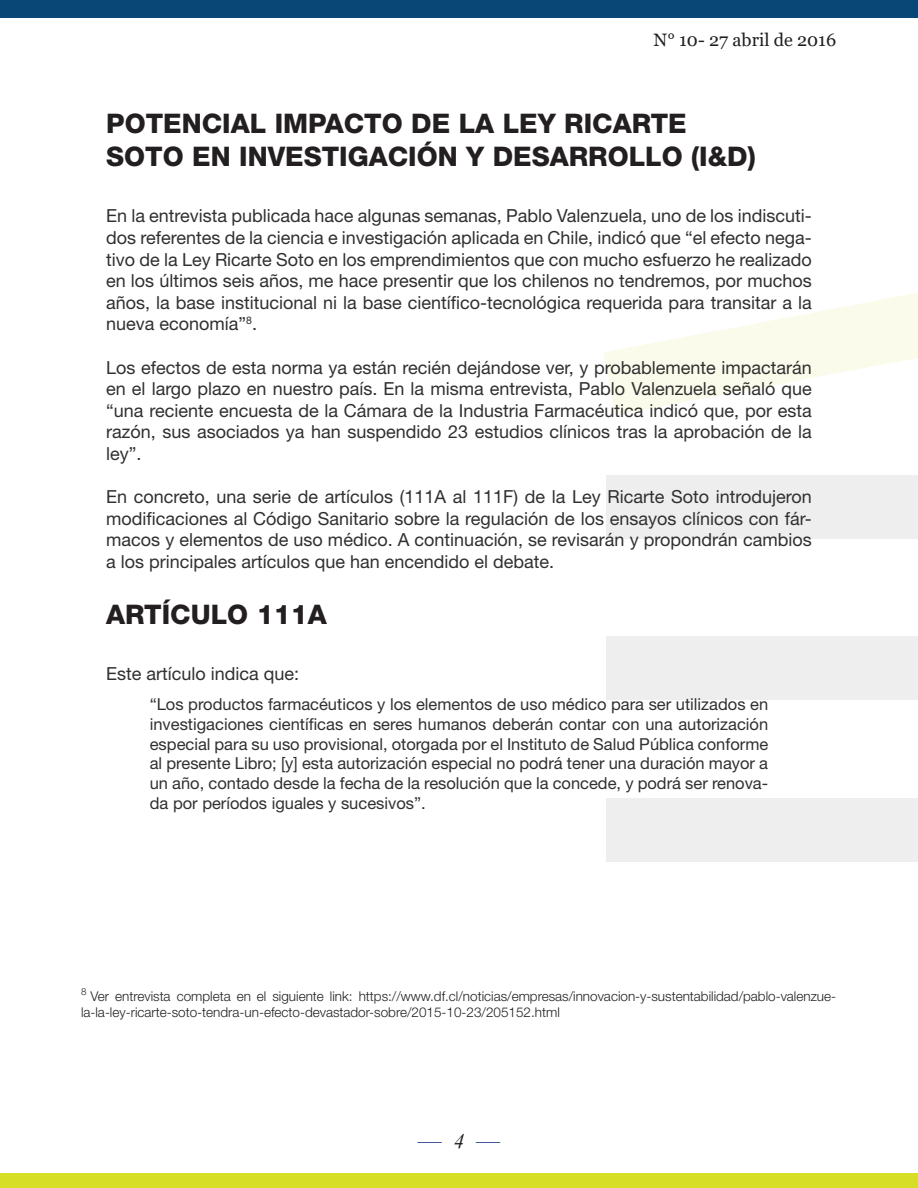
<style>
.page{position:relative;width:918px;height:1188px;background:#fff}
.page>*{position:absolute;margin:0;border:0;box-sizing:border-box;transform-origin:0 0}
.t1{font:800 27px "Helvetica Neue LT Std";color:#231f20}
.t2{font:24px "Times New Roman";color:#253f8e}
.body{font:18px/21.6px "Helvetica Neue";color:#312f30;text-align:justify}
.t3{font:18px "Georgia";color:#231f20}
.body-2{font:16.5px/19.8px "Helvetica Neue";color:#312f30;text-align:justify}
.t4{font:300 13.5px/16.2px "Helvetica Neue";color:#231f20}
.s1{font-style:italic;font-size:21px;color:#231f20}
</style>
<div class="page">
<svg style="left:604px;top:293px;width:314px;height:122px"></svg>
<div style="left:606px;top:475px;width:312px;height:63px;background:#eee"></div>
<div style="left:606px;top:798px;width:312px;height:64px;background:#eee"></div>
<div style="left:606px;top:636px;width:312px;height:64px;background:#eee"></div>
<div style="left:0;top:1174px;width:918px;height:14px;background:#d6de25"></div>
<div style="left:0;top:0;width:918px;height:18px;background:#094776"></div>
<p class="t3" style="left:654px;top:29px;width:184px">N° 10- 27 abril de 2016</p>
<p class="t1" style="left:106px;top:108px;width:582px">POTENCIAL IMPACTO DE LA LEY RICARTE</p>
<p class="t1" style="left:106px;top:140px;width:651px">SOTO EN INVESTIGACIÓN Y DESARROLLO (I&amp;D)</p>
<p class="body" style="left:106px;top:206px;width:707px">En la entrevista publicada hace algunas semanas, Pablo Valenzuela, uno de los indiscuti&shy;dos referentes de la ciencia e investigación aplicada en Chile, indicó que “el efecto nega&shy;tivo de la Ley Ricarte Soto en los emprendimientos que con mucho esfuerzo he realizado en los últimos seis años, me hace presentir que los chilenos no tendremos, por muchos años, la base institucional ni la base científico-tecnológica requerida para transitar a la nueva economía”<sup>8</sup>.</p>
<p class="body" style="left:106px;top:357px;width:707px">Los efectos de esta norma ya están recién dejándose ver, y probablemente impactarán en el largo plazo en nuestro país. En la misma entrevista, Pablo Valenzuela señaló que “una reciente encuesta de la Cámara de la Industria Farmacéutica indicó que, por esta razón, sus asociados ya han suspendido 23 estudios clínicos tras la aprobación de la ley”.</p>
<p class="body" style="left:106px;top:487px;width:707px">En concreto, una serie de artículos (111A al 111F) de la Ley Ricarte Soto introdujeron modificaciones al Código Sanitario sobre la regulación de los ensayos clínicos con fár&shy;macos y elementos de uso médico. A continuación, se revisarán y propondrán cambios a los principales artículos que han encendido el debate.</p>
<p class="t1" style="left:106px;top:599px;width:222px">ARTÍCULO 111A</p>
<p class="body" style="left:106px;top:663px;width:195px">Este artículo indica que:</p>
<p class="body-2" style="left:150px;top:695px;width:620px">“Los productos farmacéuticos y los elementos de uso médico para ser utilizados en investigaciones científicas en seres humanos deberán contar con una autorización especial para su uso provisional, otorgada por el Instituto de Salud Pública conforme al presente Libro; [y] esta autorización especial no podrá tener una duración mayor a un año, contado desde la fecha de la resolución que la concede, y podrá ser renova&shy;da por períodos iguales y sucesivos”.</p>
<p class="t4" style="left:81px;top:987px;width:757px"><sup>8</sup> Ver entrevista completa en el siguiente link: https://www.df.cl/noticias/empresas/innovacion-y-sustentabilidad/pablo-valenzue&shy;la-la-ley-ricarte-soto-tendra-un-efecto-devastador-sobre/2015-10-23/205152.html</p>
<h2 class="t2" style="left:418px;top:1123px;width:84px">— <span class="s1">4</span> —</h2>
</div>
